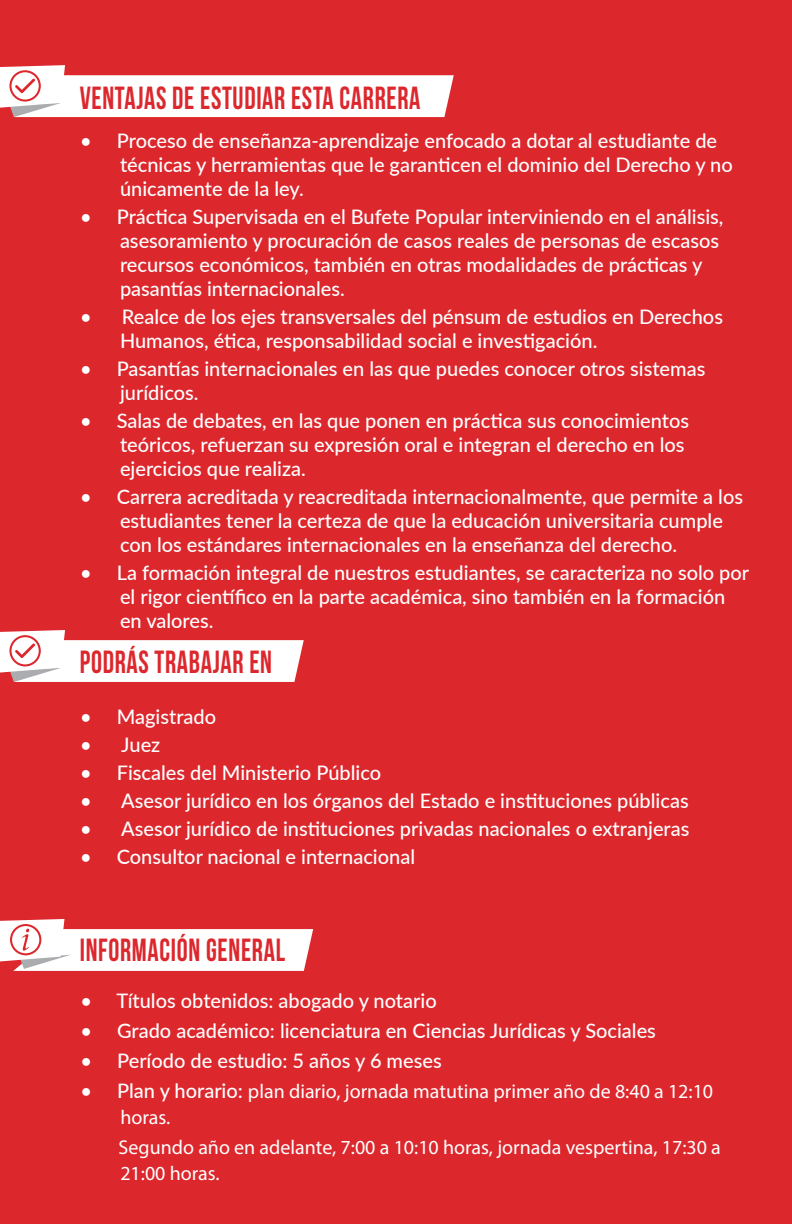
<style>
.page{position:relative;width:792px;height:1224px;background:#dc272d}
.page>*{position:absolute;margin:0;border:0;box-sizing:border-box;transform-origin:0 0}
.t1{font:700 32px "Bebas Neue";letter-spacing:.025em;color:#dc272d;scale:.87 1}
.t2{font:500 20px/24px "Lato";color:#fff}
.t3{font:20px/26px "Myriad Pro";color:#fff}
.s1{font-family:"Lato";font-weight:500}
</style>
<div class="page">
<svg style="left:0;top:65px;width:454px;height:52px"></svg>
<svg style="left:0;top:630px;width:304px;height:52px"></svg>
<svg style="left:0;top:919px;width:313px;height:52px"></svg>
<h1 class="t1" style="left:80px;top:81px;width:393px">VENTAJAS DE ESTUDIAR ESTA CARRERA</h1>
<p class="t2" style="left:120px;top:128px;width:614px;text-indent:-40px">• Proceso de enseñanza-aprendizaje enfocado a dotar al estudiante de técnicas y herramientas que le garanticen el dominio del Derecho y no únicamente de la ley.</p>
<p class="t2" style="left:120px;top:204px;width:605px;text-indent:-40px">• Práctica Supervisada en el Bufete Popular interviniendo en el análisis, asesoramiento y procuración de casos reales de personas de escasos recursos económicos, también en otras modalidades de prácticas y pasantías internacionales.</p>
<p class="t2" style="left:120px;top:304px;width:605px;text-indent:-40px">• Realce de los ejes transversales del pénsum de estudios en Derechos<br>Humanos, ética, responsabilidad social e investigación.</p>
<p class="t2" style="left:120px;top:356px;width:587px;text-indent:-40px">• Pasantías internacionales en las que puedes conocer otros sistemas jurídicos.</p>
<p class="t2" style="left:120px;top:408px;width:571px;text-indent:-40px">• Salas de debates, en las que ponen en práctica sus conocimientos teóricos, refuerzan su expresión oral e integran el derecho en los ejercicios que realiza.</p>
<p class="t2" style="left:120px;top:484px;width:625px;text-indent:-40px">• Carrera acreditada y reacreditada internacionalmente, que permite a los estudiantes tener la certeza de que la educación universitaria cumple con los estándares internacionales en la enseñanza del derecho.</p>
<p class="t2" style="left:120px;top:560px;width:631px;text-indent:-40px">• La formación integral de nuestros estudiantes, se caracteriza no solo por el rigor científico en la parte académica, sino también en la formación en valores.</p>
<h1 class="t1" style="left:80px;top:644px;width:223px">PODRÁS TRABAJAR EN</h1>
<p class="t2" style="left:80px;top:704px;width:138px">• Magistrado</p>
<p class="t2" style="left:80px;top:732px;width:82px">• Juez</p>
<p class="t2" style="left:80px;top:760px;width:303px">• Fiscales del Ministerio Público</p>
<p class="t2" style="left:80px;top:788px;width:610px">• Asesor jurídico en los órganos del Estado e instituciones públicas</p>
<p class="t2" style="left:80px;top:816px;width:611px">• Asesor jurídico de instituciones privadas nacionales o extranjeras</p>
<p class="t2" style="left:80px;top:844px;width:337px">• Consultor nacional e internacional</p>
<h1 class="t1" style="left:80px;top:932px;width:238px">INFORMACIÓN GENERAL</h1>
<p class="t2" style="left:80px;top:988px;width:358px">• Títulos obtenidos: abogado y notario</p>
<p class="t2" style="left:80px;top:1018px;width:577px">• Grado académico: licenciatura en Ciencias Jurídicas y Sociales</p>
<p class="t2" style="left:80px;top:1048px;width:363px">• Período de estudio: 5 años y 6 meses</p>
<p class="t3" style="left:120px;top:1078px;width:594px;text-indent:-40px"><span class="s1">• Plan y horario:</span> plan diario, jornada matutina primer año de 8:40 a 12:10 horas.</p>
<p class="t3" style="left:119px;top:1134px;width:604px">Segundo año en adelante, 7:00 a 10:10 horas, jornada vespertina, 17:30 a<br>21:00 horas.</p>
</div>
